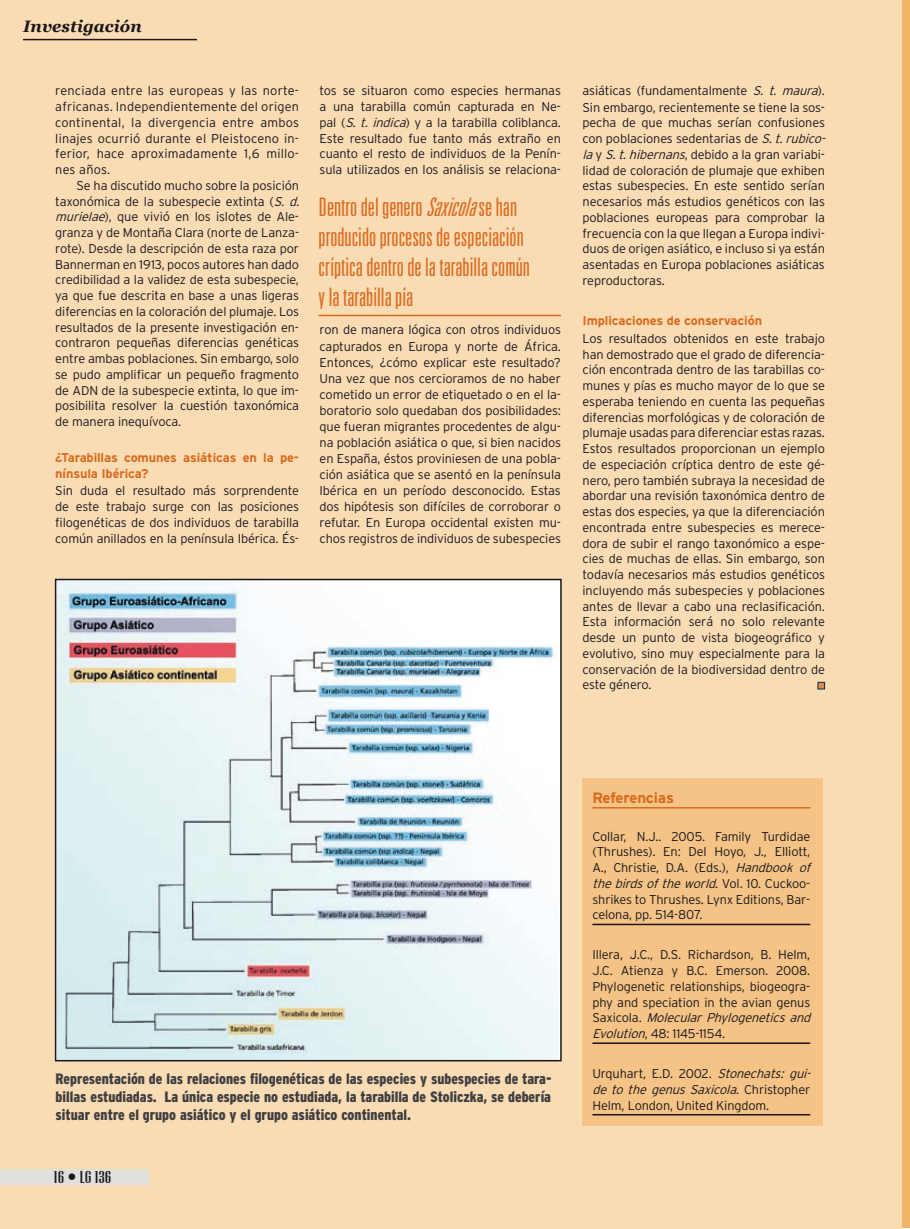
<style>
.page{position:relative;width:910px;height:1229px;background:#fff}
.page>*{position:absolute;margin:0;border:0;box-sizing:border-box;transform-origin:0 0}
.t1{font:300 ultra-condensed 25.5px/30px "Univers";color:#da6a1d}
.t2{font:18px "Cg Radiant Bd Ex Cd";color:#1a171c}
.t3{font:italic 700 16.5px "Georgia";letter-spacing:.005em;color:#1a171c}
.t4{font:900 condensed 15px/18px "Interstate";color:#3e3e40;text-align:justify}
.t5{font:700 15px "Interstate";letter-spacing:-.01em;color:#da6a1d}
.t6{font:300 12.75px/15.8px "Interstate";letter-spacing:-.01em;color:#1a171c;text-align:justify}
.t7{font:700 12.75px/15.8px "Interstate";letter-spacing:-.01em;color:#da6a1d}
.s1{font-style:italic}
</style>
<div class="page">
<div style="left:901px;top:0;width:9px;height:1227px;background:#f1b464"></div>
<div style="left:0;top:0;width:901px;height:1229px;background:#f9dbb4"></div>
<div style="left:0;top:1169px;width:149px;height:16px;background:#e1dfda"></div>
<div style="left:817px;top:682px;width:8px;height:7px;background:#e38946;border:1px solid #003550"></div>
<img style="left:58px;top:582px;width:501px;height:476px">
<div style="left:55px;top:579px;width:507px;height:482px;border:2px solid #1a171c"></div>
<div style="left:583px;top:779px;width:240px;height:347px;background:#f4c385"></div>
<hr style="left:592px;top:807px;width:218px;height:1px;background:#da6a1d">
<hr style="left:592px;top:924px;width:218px;height:1px;background:#1a171c">
<hr style="left:592px;top:1042px;width:218px;height:2px;background:#1a171c">
<hr style="left:592px;top:1114px;width:218px;height:1px;background:#1a171c">
<hr style="left:319px;top:315px;width:242px;height:1px;background:#da6a1d">
<hr style="left:23px;top:39px;width:174px;height:1px;background:#1a171c">
<p class="t3" style="left:23px;top:17px;width:120px">Investigación</p>
<p class="t6" style="left:55px;top:83px;width:245px">renciada entre las europeas y las norte&shy;africanas. Independientemente del origen continental, la divergencia entre ambos linajes ocurrió durante el Pleistoceno in&shy;ferior, hace aproximadamente 1,6 millo&shy;nes años.</p>
<p class="t6" style="left:55px;top:177px;width:249px;text-align:left;text-indent:21px">Se ha discutido mucho sobre la posición taxonómica de la subespecie extinta (<span class="s1">S. d. murielae</span>), que vivió en los islotes de Ale&shy;granza y de Montaña Clara (norte de Lanza&shy;rote). Desde la descripción de esta raza por Bannerman en 1913, pocos autores han dado credibilidad a la validez de esta subespecie, ya que fue descrita en base a unas ligeras diferencias en la coloración del plumaje. Los resultados de la presente investigación en&shy;contraron pequeñas diferencias genéticas entre ambas poblaciones. Sin embargo, solo se pudo amplificar un pequeño fragmento de ADN de la subespecie extinta, lo que im&shy;posibilita resolver la cuestión taxonómica de manera inequívoca.</p>
<p class="t7" style="left:55px;top:449px;width:245px">¿Tarabillas comunes asiáticas en la pe&shy;nínsula Ibérica?</p>
<p class="t6" style="left:55px;top:483px;width:245px">Sin duda el resultado más sorprendente de este trabajo surge con las posiciones filogenéticas de dos individuos de tarabilla común anillados en la península Ibérica. És-</p>
<p class="t6" style="left:320px;top:83px;width:243px">tos se situaron como especies hermanas a una tarabilla común capturada en Ne&shy;pal (<span class="s1">S. t. indica</span>) y a la tarabilla coliblanca.<br>Este resultado fue tanto más extraño en cuanto el resto de individuos de la Penín&shy;sula utilizados en los análisis se relaciona-</p>
<h1 class="t1" style="left:319px;top:192px;width:213px">Dentro del genero <span class="s1">Saxicola</span>se han producido procesos de especiación críptica dentro de la tarabilla común y la tarabilla pía</h1>
<p class="t6" style="left:320px;top:322px;width:243px">ron de manera lógica con otros individuos capturados en Europa y norte de África.<br>Entonces, ¿cómo explicar este resultado?<br>Una vez que nos cercioramos de no haber cometido un error de etiquetado o en el la&shy;boratorio solo quedaban dos posibilidades: que fueran migrantes procedentes de algu&shy;na población asiática o que, si bien nacidos en España, éstos proviniesen de una pobla&shy;ción asiática que se asentó en la península Ibérica en un período desconocido. Estas dos hipótesis son difíciles de corroborar o refutar. En Europa occidental existen mu&shy;chos registros de individuos de subespecies</p>
<p class="t6" style="left:583px;top:83px;width:248px;text-align:left">asiáticas (fundamentalmente <span class="s1">S. t. maura</span>).<br>Sin embargo, recientemente se tiene la sos&shy;pecha de que muchas serían confusiones con poblaciones sedentarias de <span class="s1">S.t.rubico&shy;la</span>y <span class="s1">S.t.hibernans</span>, debido a la gran variabi&shy;lidad de coloración de plumaje que exhiben estas subespecies. En este sentido serían necesarios más estudios genéticos con las poblaciones europeas para comprobar la frecuencia con la que llegan a Europa indivi&shy;duos de origen asiático, e incluso si ya están asentadas en Europa poblaciones asiáticas reproductoras.</p>
<p class="t7" style="left:583px;top:312px;width:181px">Implicaciones de conservación</p>
<p class="t6" style="left:583px;top:330px;width:244px">Los resultados obtenidos en este trabajo han demostrado que el grado de diferencia&shy;ción encontrada dentro de las tarabillas co&shy;munes y pías es mucho mayor de lo que se esperaba teniendo en cuenta las pequeñas diferencias morfológicas y de coloración de plumaje usadas para diferenciar estas razas.<br>Estos resultados proporcionan un ejemplo de especiación críptica dentro de este gé&shy;nero, pero también subraya la necesidad de abordar una revisión taxonómica dentro de estas dos especies, ya que la diferenciación encontrada entre subespecies es merece&shy;dora de subir el rango taxonómico a espe&shy;cies de muchas de ellas. Sin embargo, son todavía necesarios más estudios genéticos incluyendo más subespecies y poblaciones antes de llevar a cabo una reclasificación.<br>Esta información será no solo relevante desde un punto de vista biogeográfico y evolutivo, sino muy especialmente para la conservación de la biodiversidad dentro de este género.</p>
<p class="t4" style="left:56px;top:1070px;width:497px">Representación de las relaciones filogenéticas de las especies y subespecies de tara&shy;billas estudiadas. La única especie no estudiada, la tarabilla de Stoliczka, se debería situar entre el grupo asiático y el grupo asiático continental.</p>
<h2 class="t2" style="left:54px;top:1168px;width:59px">16 • LG 136</h2>
<h2 class="t2" style="left:105px;top:1168px;width:5px">1</h2>
<p class="t5" style="left:592px;top:789px;width:83px">Referencias</p>
<p class="t6" style="left:592px;top:828px;width:223px;text-align:left">Collar, N.J.. 2005. Family Turdidae (Thrushes). En: Del Hoyo, J., Elliott, A., Christie, D.A. (Eds.), <span class="s1">Handbook of thebirdsoftheworld</span>. V o l . 1 0 . C u c k o o - shrikes to Thrushes. Lynx Editions, Bar&shy;celona, pp. 514-807.</p>
<p class="t6" style="left:592px;top:947px;width:223px;text-align:left">Illera, J.C., D.S. Richardson, B. Helm, J.C. Atienza y B.C. Emerson. 2008.<br>Phylogenetic relationships, biogeogra&shy;phy and speciation in the avian genus S a x i c o l a . <span class="s1">Molecular Phylogenetics and Evolution</span>, 48: 1145-1154.</p>
<p class="t6" style="left:592px;top:1066px;width:223px;text-align:left">Urquhart, E.D. 2002. <span class="s1">Stonechats: gui&shy;de to the genus Saxicola</span>. C h r i s t o p h e r<br>Helm, London, United Kingdom.</p>
</div>
